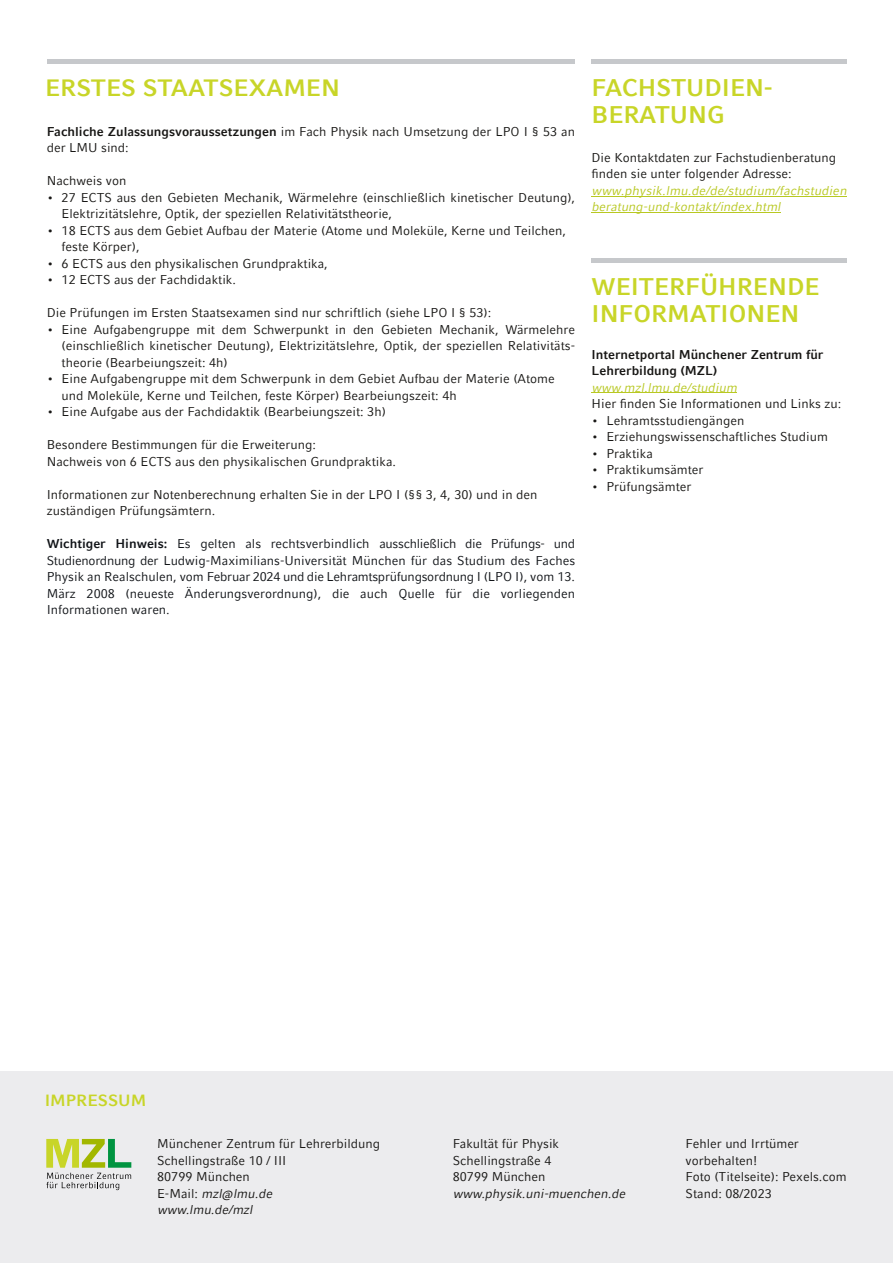
<style>
.page{position:relative;width:893px;height:1263px;background:#fff}
.page>*{position:absolute;margin:0;border:0;box-sizing:border-box;transform-origin:0 0}
.t1{font:700 24px "LMU Compatil Fact";color:#c8d528}
.t2{font:700 23.55px "LMU Compatil Fact";color:#c8d528}
.t3{font:700 16.2px "LMU Compatil Fact";color:#c8d528}
.t4{font:12.75px "LMU Compatil Fact";color:#181715}
.t5{font:12.75px "LMU Compatil Fact";color:#111418}
.t6{font:italic 12.75px "LMU Compatil Fact";color:#b8c822}
.t7{font:12.75px "LMU Compatil Fact";letter-spacing:-.02em;color:#111418}
.t8{font:italic 12.75px "LMU Compatil Fact";color:#181715}
.t9{font:700 12.75px "LMU Compatil Fact";color:#181715}
.t10{font:700 12.75px "LMU Compatil Fact";color:#111418}
.s1{font-weight:700}
.s2{font-style:normal}
</style>
<div class="page">
<div style="left:0;top:1071px;width:892px;height:192px;background:#ececee"></div>
<hr style="left:48px;top:60px;width:527px;height:4px;background:#c6c8cb">
<svg style="left:46px;top:1139px;width:85px;height:51px"></svg>
<hr style="left:592px;top:196px;width:255px;height:1px;background:#b8c822">
<hr style="left:592px;top:212px;width:189px;height:1px;background:#b8c822">
<hr style="left:592px;top:60px;width:255px;height:4px;background:#c6c8cb">
<div style="left:592px;top:258px;width:255px;height:5px;background:#c6c8cb"></div>
<hr style="left:592px;top:393px;width:145px;height:1px;background:#b8c822">
<p class="t2" style="left:45px;top:79px;width:296px">ERSTES STAATSEXAMEN</p>
<p class="t4" style="left:47px;top:126px;width:530px"><span class="s1">Fachliche Zulassungsvoraussetzungen</span> im Fach Physik nach Umsetzung der LPO I § 53 an</p>
<p class="t4" style="left:47px;top:143px;width:84px">der LMU sind:</p>
<p class="t4" style="left:47px;top:176px;width:81px">Nachweis von</p>
<p class="t4" style="left:47px;top:192px;width:530px">• 27 ECTS aus den Gebieten Mechanik, Wärmelehre (einschließlich kinetischer Deutung),</p>
<p class="t4" style="left:62px;top:209px;width:332px">Elektrizitätslehre, Optik, der speziellen Relativitätstheorie,</p>
<p class="t4" style="left:47px;top:225px;width:521px">• 18 ECTS aus dem Gebiet Aufbau der Materie (Atome und Moleküle, Kerne und Teilchen,</p>
<p class="t4" style="left:62px;top:242px;width:79px">feste Körper),</p>
<p class="t4" style="left:47px;top:258px;width:283px">• 6 ECTS aus den physikalischen Grundpraktika,</p>
<p class="t4" style="left:47px;top:275px;width:191px">• 12 ECTS aus der Fachdidaktik.</p>
<p class="t4" style="left:47px;top:308px;width:446px">Die Prüfungen im Ersten Staatsexamen sind nur schriftlich (siehe LPO I § 53):</p>
<p class="t4" style="left:47px;top:324px;width:530px">• Eine Aufgabengruppe mit dem Schwerpunkt in den Gebieten Mechanik, Wärmelehre</p>
<p class="t4" style="left:62px;top:341px;width:515px">(einschließlich kinetischer Deutung), Elektrizitätslehre, Optik, der speziellen Relativitäts-</p>
<p class="t4" style="left:62px;top:357px;width:168px">theorie (Bearbeiungszeit: 4h)</p>
<p class="t4" style="left:47px;top:374px;width:509px">• Eine Aufgabengruppe mit dem Schwerpunk in dem Gebiet Aufbau der Materie (Atome</p>
<p class="t4" style="left:62px;top:390px;width:397px">und Moleküle, Kerne und Teilchen, feste Körper) Bearbeiungszeit: 4h</p>
<p class="t4" style="left:47px;top:407px;width:341px">• Eine Aufgabe aus der Fachdidaktik (Bearbeiungszeit: 3h)</p>
<p class="t4" style="left:47px;top:440px;width:271px">Besondere Bestimmungen für die Erweiterung:</p>
<p class="t4" style="left:47px;top:456px;width:351px">Nachweis von 6 ECTS aus den physikalischen Grundpraktika.</p>
<p class="t4" style="left:47px;top:489px;width:492px">Informationen zur Notenberechnung erhalten Sie in der LPO I (§§ 3, 4, 30) und in den</p>
<p class="t4" style="left:47px;top:506px;width:170px">zuständigen Prüfungsämtern.</p>
<p class="t10" style="left:47px;top:539px;width:122px">Wichtiger Hinweis:</p>
<p class="t5" style="left:177px;top:539px;width:400px">Es gelten als rechtsverbindlich ausschließlich die Prüfungs- und</p>
<p class="t5" style="left:47px;top:555px;width:530px">Studienordnung der Ludwig-Maximilians-Universität München für das Studium des Faches</p>
<p class="t7" style="left:47px;top:572px;width:530px">Physik an Realschulen, vom Februar 2024 und die Lehramtsprüfungsordnung I (LPO I), vom 13.</p>
<p class="t5" style="left:47px;top:588px;width:530px">März 2008 (neueste Änderungsverordnung), die auch Quelle für die vorliegenden</p>
<p class="t5" style="left:47px;top:605px;width:125px">Informationen waren.</p>
<p class="t1" style="left:592px;top:78px;width:182px">FACHSTUDIEN-</p>
<p class="t1" style="left:592px;top:105px;width:134px">BERATUNG</p>
<p class="t4" style="left:592px;top:152px;width:246px">Die Kontaktdaten zur Fachstudienberatung</p>
<p class="t4" style="left:592px;top:169px;width:202px">finden sie unter folgender Adresse:</p>
<p class="t6" style="left:592px;top:185px;width:257px">www.physik.lmu.de/de/studium/fachstudien</p>
<p class="t6" style="left:592px;top:202px;width:191px">beratung-und-kontakt/index.html</p>
<p class="t1" style="left:592px;top:277px;width:230px">WEITERFÜHRENDE</p>
<p class="t1" style="left:592px;top:304px;width:209px">INFORMATIONEN</p>
<p class="t9" style="left:592px;top:349px;width:233px">Internetportal Münchener Zentrum für</p>
<p class="t9" style="left:592px;top:366px;width:127px">Lehrerbildung (MZL)</p>
<p class="t6" style="left:592px;top:382px;width:147px">www.mzl.lmu.de/studium</p>
<p class="t4" style="left:592px;top:399px;width:251px">Hier finden Sie Informationen und Links zu:</p>
<p class="t4" style="left:592px;top:415px;width:154px">• Lehramtsstudiengängen</p>
<p class="t4" style="left:592px;top:432px;width:238px">• Erziehungswissenschaftliches Studium</p>
<p class="t4" style="left:592px;top:448px;width:63px">• Praktika</p>
<p class="t4" style="left:592px;top:465px;width:113px">• Praktikumsämter</p>
<p class="t4" style="left:592px;top:481px;width:101px">• Prüfungsämter</p>
<p class="t3" style="left:45px;top:1093px;width:103px">IMPRESSUM</p>
<p class="t4" style="left:157px;top:1138px;width:225px">Münchener Zentrum für Lehrerbildung</p>
<p class="t4" style="left:157px;top:1155px;width:131px">Schellingstraße 10 / III</p>
<p class="t4" style="left:157px;top:1171px;width:94px">80799 München</p>
<p class="t8" style="left:157px;top:1188px;width:117px"><span class="s2">E-Mail:</span> mzl@lmu.de</p>
<p class="t8" style="left:157px;top:1204px;width:97px">www.lmu.de/mzl</p>
<p class="t4" style="left:453px;top:1138px;width:108px">Fakultät für Physik</p>
<p class="t4" style="left:453px;top:1155px;width:100px">Schellingstraße 4</p>
<p class="t4" style="left:453px;top:1171px;width:94px">80799 München</p>
<p class="t8" style="left:453px;top:1188px;width:174px">www.physik.uni-muenchen.de</p>
<p class="t4" style="left:686px;top:1139px;width:115px">Fehler und Irrtümer</p>
<p class="t4" style="left:686px;top:1155px;width:73px">vorbehalten!</p>
<p class="t4" style="left:686px;top:1172px;width:163px">Foto (Titelseite): Pexels.com</p>
<p class="t4" style="left:686px;top:1188px;width:88px">Stand: 08/2023</p>
</div>
